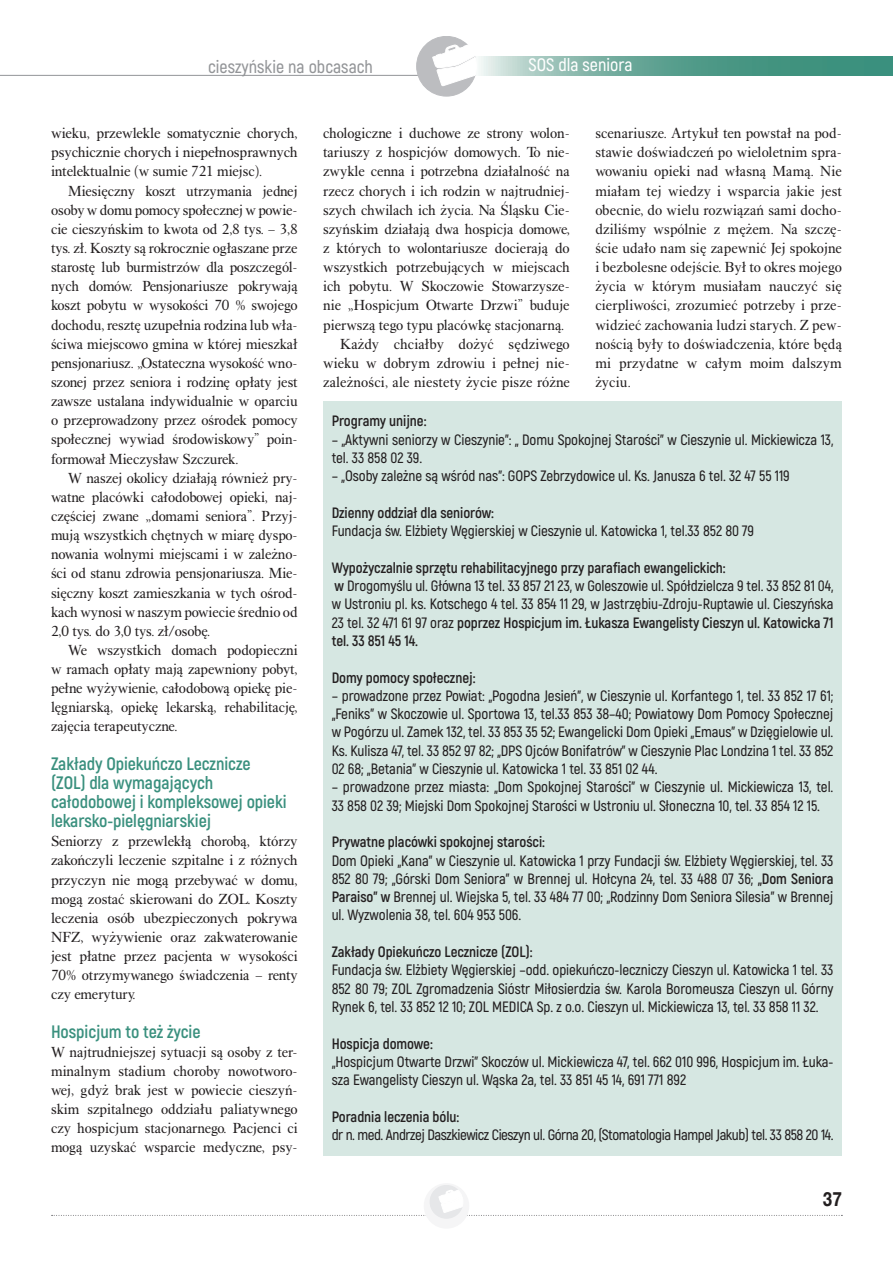
<style>
.page{position:relative;width:893px;height:1263px;background:#fff}
.page>*{position:absolute;margin:0;border:0;box-sizing:border-box;transform-origin:0 0}
.t1{font:700 19.5px "Switzer Cnd EFN";color:#231f20}
.t2{font:700 18px/19.2px "Akrobat";letter-spacing:-.005em;color:#3a907e}
.t3{font:600 18px "Akrobat";color:#939598}
.t4{font:600 18px "Akrobat";color:#fff}
.t5{font:15px/19.2px "Alpha Book EFN";color:#231f20;text-align:justify}
.t6{font:600 15px/18.3px "Akrobat";letter-spacing:-.005em;color:#231f20}
.t7{font:700 15px "Akrobat";letter-spacing:-.005em;color:#231f20}
.t8{font:600 15px "Akrobat";letter-spacing:-.03em;color:#231f20}
.s1{font-weight:700}
</style>
<div class="page">
<div style="left:424px;top:1183px;width:45px;height:45px;background:#f5f5f6;border-radius:50%"></div>
<svg style="left:52px;top:1185px;width:790px;height:33px"></svg>
<hr style="left:0;top:75px;width:432px;height:1px;background:#939598">
<svg style="left:479px;top:56px;width:414px;height:19px;background:#69a899"></svg>
<svg style="left:416px;top:36px;width:60px;height:60px"></svg>
<div style="left:323px;top:401px;width:519px;height:754px;background:#d6e7e2"></div>
<p class="t3" style="left:208px;top:55px;width:166px">cieszyńskie na obcasach</p>
<p class="t4" style="left:529px;top:53px;width:105px">SOS dla seniora</p>
<p class="t5" style="left:51px;top:124px;width:248px">wieku, przewlekle somatycznie chorych, psychicznie chorych i niepełnosprawnych intelektualnie (w sumie 721 miejsc).</p>
<p class="t5" style="left:51px;top:181px;width:248px;text-indent:17px">Miesięczny koszt utrzymania jednej osoby w domu pomocy społecznej w powie&shy;cie cieszyńskim to kwota od 2,8 tys. – 3,8 tys. zł. Koszty są rokrocznie ogłaszane prze starostę lub burmistrzów dla poszczegól&shy;nych domów. Pensjonariusze pokrywają koszt pobytu w wysokości 70 % swojego dochodu, resztę uzupełnia rodzina lub wła&shy;ściwa miejscowo gmina w której mieszkał pensjonariusz. „Ostateczna wysokość wno&shy;szonej przez seniora i rodzinę opłaty jest zawsze ustalana indywidualnie w oparciu o przeprowadzony przez ośrodek pomocy społecznej wywiad środowiskowy” poin&shy;formował Mieczysław Szczurek.</p>
<p class="t5" style="left:51px;top:468px;width:248px;text-indent:17px">W naszej okolicy działają również pry&shy;watne placówki całodobowej opieki, naj&shy;częściej zwane „domami seniora”. Przyj&shy;mują wszystkich chętnych w miarę dyspo&shy;nowania wolnymi miejscami i w zależno&shy;ści od stanu zdrowia pensjonariusza. Mie&shy;sięczny koszt zamieszkania w tych ośrod&shy;kach wynosi w naszym powiecie średnio od 2,0 tys. do 3,0 tys. zł/osobę.</p>
<p class="t5" style="left:51px;top:641px;width:248px;text-indent:17px">We wszystkich domach podopieczni w ramach opłaty mają zapewniony pobyt, pełne wyżywienie, całodobową opiekę pie&shy;lęgniarską, opiekę lekarską, rehabilitację, zajęcia terapeutyczne.</p>
<p class="t2" style="left:51px;top:753px;width:237px">Zakłady Opiekuńczo Lecznicze (ZOL) dla wymagających całodobowej i kompleksowej opieki lekarsko-pielęgniarskiej</p>
<p class="t5" style="left:51px;top:832px;width:248px">Seniorzy z przewlekłą chorobą, którzy zakończyli leczenie szpitalne i z różnych przyczyn nie mogą przebywać w domu, mogą zostać skierowani do ZOL. Koszty leczenia osób ubezpieczonych pokrywa NFZ, wyżywienie oraz zakwaterowanie jest płatne przez pacjenta w wysokości 70% otrzymywanego świadczenia – renty czy emerytury.</p>
<p class="t2" style="left:51px;top:1021px;width:151px">Hospicjum to też życie</p>
<p class="t5" style="left:51px;top:1042px;width:248px">W najtrudniejszej sytuacji są osoby z ter&shy;minalnym stadium choroby nowotworo&shy;wej, gdyż brak jest w powiecie cieszyń&shy;skim szpitalnego oddziału paliatywnego czy hospicjum stacjonarnego. Pacjenci ci mogą uzyskać wsparcie medyczne, psy-</p>
<p class="t5" style="left:595px;top:124px;width:248px">scenariusze. Artykuł ten powstał na pod&shy;stawie doświadczeń po wieloletnim spra&shy;wowaniu opieki nad własną Mamą. Nie miałam tej wiedzy i wsparcia jakie jest obecnie, do wielu rozwiązań sami docho&shy;dziliśmy wspólnie z mężem. Na szczę&shy;ście udało nam się zapewnić Jej spokojne i bezbolesne odejście. Był to okres mojego życia w którym musiałam nauczyć się cierpliwości, zrozumieć potrzeby i prze&shy;widzieć zachowania ludzi starych. Z pew&shy;nością były to doświadczenia, które będą mi przydatne w całym moim dalszym życiu.</p>
<p class="t5" style="left:323px;top:124px;width:248px">chologiczne i duchowe ze strony wolon-</p>
<p class="t5" style="left:323px;top:143px;width:248px">tariuszy z hospicjów domowych. To nie-</p>
<p class="t5" style="left:323px;top:162px;width:248px">zwykle cenna i potrzebna działalność na</p>
<p class="t5" style="left:323px;top:181px;width:248px">rzecz chorych i ich rodzin w najtrudniej-</p>
<p class="t5" style="left:323px;top:200px;width:248px">szych chwilach ich życia. Na Śląsku Cie-</p>
<p class="t5" style="left:323px;top:220px;width:248px">szyńskim działają dwa hospicja domowe,</p>
<p class="t5" style="left:323px;top:239px;width:248px">z których to wolontariusze docierają do</p>
<p class="t5" style="left:323px;top:258px;width:248px">wszystkich potrzebujących w miejscach</p>
<p class="t5" style="left:323px;top:277px;width:248px">ich pobytu. W Skoczowie Stowarzysze-</p>
<p class="t5" style="left:323px;top:296px;width:248px">nie „Hospicjum Otwarte Drzwi” buduje</p>
<p class="t5" style="left:323px;top:315px;width:243px">pierwszą tego typu placówkę stacjonarną.</p>
<p class="t5" style="left:340px;top:334px;width:231px">Każdy chciałby dożyć sędziwego</p>
<p class="t5" style="left:323px;top:354px;width:248px">wieku w dobrym zdrowiu i pełnej nie-</p>
<p class="t5" style="left:323px;top:373px;width:248px">zależności, ale niestety życie pisze różne</p>
<p class="t7" style="left:332px;top:411px;width:96px">Programy unijne:</p>
<p class="t6" style="left:332px;top:429px;width:503px">– „Aktywni seniorzy w Cieszynie”: „ Domu Spokojnej Starości” w Cieszynie ul. Mickiewicza 13, tel. 33 858 02 39.</p>
<p class="t6" style="left:332px;top:466px;width:460px">– „Osoby zależne są wśród nas”: GOPS Zebrzydowice ul. Ks. Janusza 6 tel. 32 47 55 119</p>
<p class="t7" style="left:332px;top:503px;width:164px">Dzienny oddział dla seniorów:</p>
<p class="t6" style="left:332px;top:521px;width:424px">Fundacja św. Elżbiety Węgierskiej w Cieszynie ul. Katowicka 1, tel.33 852 80 79</p>
<p class="t6" style="left:332px;top:557px;width:503px"><span class="s1">Wypożyczalnie sprzętu rehabilitacyjnego przy parafiach ewangelickich:<br>w</span> Drogomyślu ul. Główna 13 tel. 33 857 21 23, w Goleszowie ul. Spółdzielcza 9 tel. 33 852 81 04, w Ustroniu pl. ks. Kotschego 4 tel. 33 854 11 29, w Jastrzębiu-Zdroju-Ruptawie ul. Cieszyńska 23 tel. 32 471 61 97 oraz <span class="s1">poprzez Hospicjum im. Łukasza Ewangelisty Cieszyn ul. Katowicka 71 tel. 33 851 45 14.</span></p>
<p class="t7" style="left:332px;top:667px;width:145px">Domy pomocy społecznej:</p>
<p class="t6" style="left:332px;top:686px;width:503px;text-align:justify">– prowadzone przez Powiat: „Pogodna Jesień”, w Cieszynie ul. Korfantego 1, tel. 33 852 17 61; „Feniks” w Skoczowie ul. Sportowa 13, tel.33 853 38–40; Powiatowy Dom Pomocy Społecznej w Pogórzu ul. Zamek 132, tel. 33 853 35 52; Ewangelicki Dom Opieki „Emaus” w Dzięgielowie ul.<br>Ks. Kulisza 47, tel. 33 852 97 82; „DPS Ojców Bonifatrów” w Cieszynie Plac Londzina 1 tel. 33 852<br>02 68; „Betania” w Cieszynie ul. Katowicka 1 tel. 33 851 02 44.</p>
<p class="t6" style="left:332px;top:777px;width:503px">– prowadzone przez miasta: „Dom Spokojnej Starości” w Cieszynie ul. Mickiewicza 13, tel.<br>33 858 02 39; Miejski Dom Spokojnej Starości w Ustroniu ul. Słoneczna 10, tel. 33 854 12 15.</p>
<p class="t7" style="left:332px;top:832px;width:215px">Prywatne placówki spokojnej starości:</p>
<p class="t6" style="left:332px;top:850px;width:503px;text-align:justify">Dom Opieki „Kana” w Cieszynie ul. Katowicka 1 przy Fundacji św. Elżbiety Węgierskiej, tel. 33<br>852 80 79; „Górski Dom Seniora” w Brennej ul. Hołcyna 24, tel. 33 488 07 36; <span class="s1">„Dom Seniora Paraiso” w</span> Brennej ul. Wiejska 5, tel. 33 484 77 00; „Rodzinny Dom Seniora Silesia” w Brennej ul. Wyzwolenia 38, tel. 604 953 506.</p>
<p class="t7" style="left:332px;top:942px;width:202px">Zakłady Opiekuńczo Lecznicze (ZOL):</p>
<p class="t6" style="left:332px;top:960px;width:503px;text-align:justify">Fundacja św. Elżbiety Węgierskiej –odd. opiekuńczo-leczniczy Cieszyn ul. Katowicka 1 tel. 33<br>852 80 79; ZOL Zgromadzenia Sióstr Miłosierdzia św. Karola Boromeusza Cieszyn ul. Górny Rynek 6, tel. 33 852 12 10; ZOL MEDICA Sp. z o.o. Cieszyn ul. Mickiewicza 13, tel. 33 858 11 32.</p>
<p class="t7" style="left:332px;top:1033px;width:103px">Hospicja domowe:</p>
<p class="t6" style="left:332px;top:1052px;width:503px">„Hospicjum Otwarte Drzwi” Skoczów ul. Mickiewicza 47, tel. 662 010 996, Hospicjum im. Łuka&shy;sza Ewangelisty Cieszyn ul. Wąska 2a, tel. 33 851 45 14, 691 771 892</p>
<p class="t7" style="left:332px;top:1107px;width:129px">Poradnia leczenia bólu:</p>
<p class="t8" style="left:332px;top:1125px;width:503px">dr n. med. Andrzej Daszkiewicz Cieszyn ul. Górna 20, (Stomatologia Hampel Jakub) tel. 33 858 20 14.</p>
<h1 class="t1" style="left:823px;top:1188px;width:21px">37</h1>
</div>
